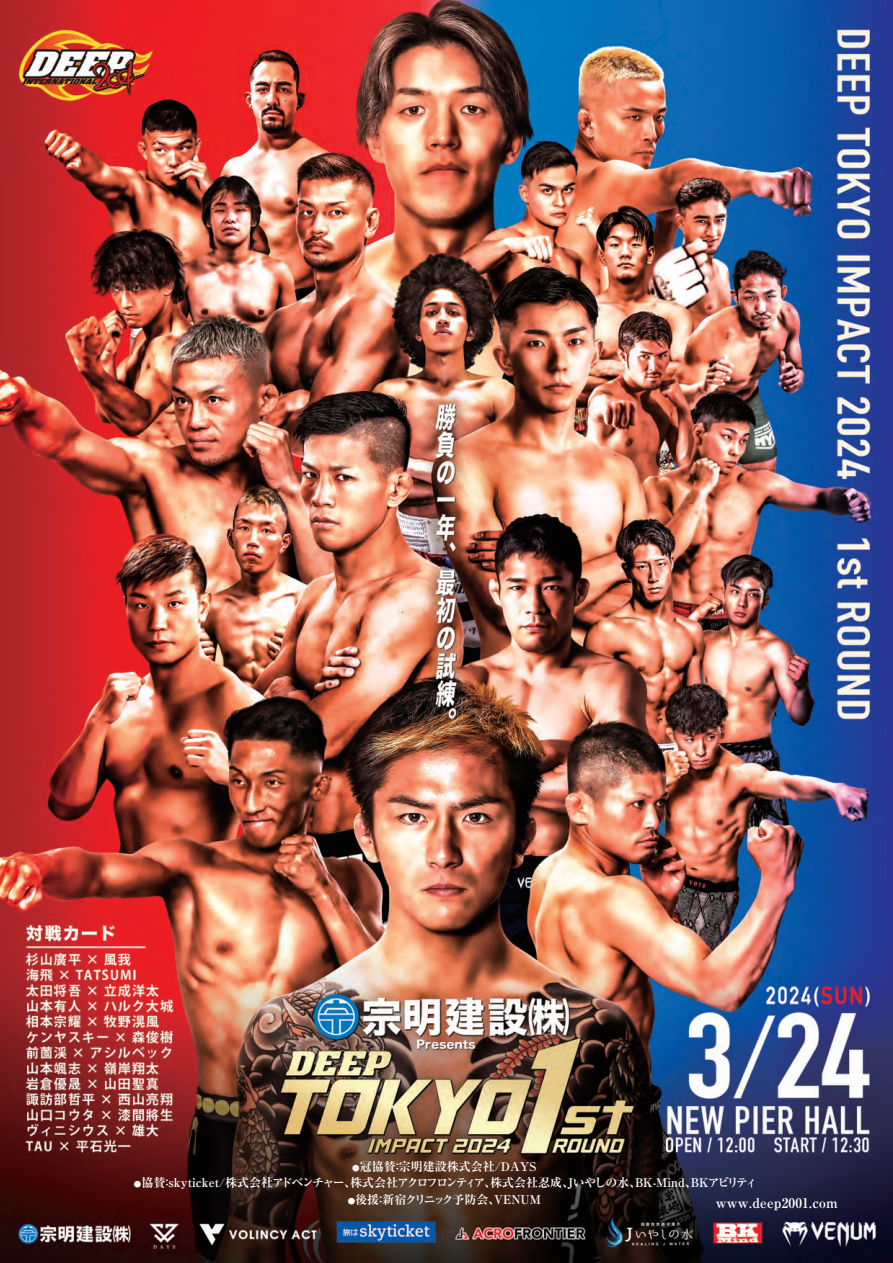
<style>
.page{position:relative;width:893px;height:1263px;background:#fff}
.page>*{position:absolute;margin:0;border:0;box-sizing:border-box;transform-origin:0 0}
.t1{font:700 13.5px "Ryumin Pro";letter-spacing:.005em;color:#fff}
.t2{font:700 12px "Ryumin Pro";letter-spacing:-.02em;color:#fff}
.t3{font:700 12px "Ryumin Pro";color:#fff}
.s1{font-size:7.5px}
</style>
<div class="page">
<img style="left:0;top:0;width:893px;height:1263px">
<p class="t3" style="left:352px;top:1157px;width:186px"><span class="s1">●</span>冠協賛：宗明建設株式会社/DAYS</p>
<p class="t2" style="left:134px;top:1173px;width:625px"><span class="s1">●</span>協賛：skyticket/株式会社アドベンチャー、株式会社アクロフロンティア、株式会社忍成、Jいやしの水、BK-Mind、BKアビリティ</p>
<p class="t3" style="left:348px;top:1190px;width:195px"><span class="s1">●</span>後援：新宿クリニック予防会、VENUM</p>
<p class="t1" style="left:716px;top:1192px;width:123px">www.deep2001.com</p>
</div>
